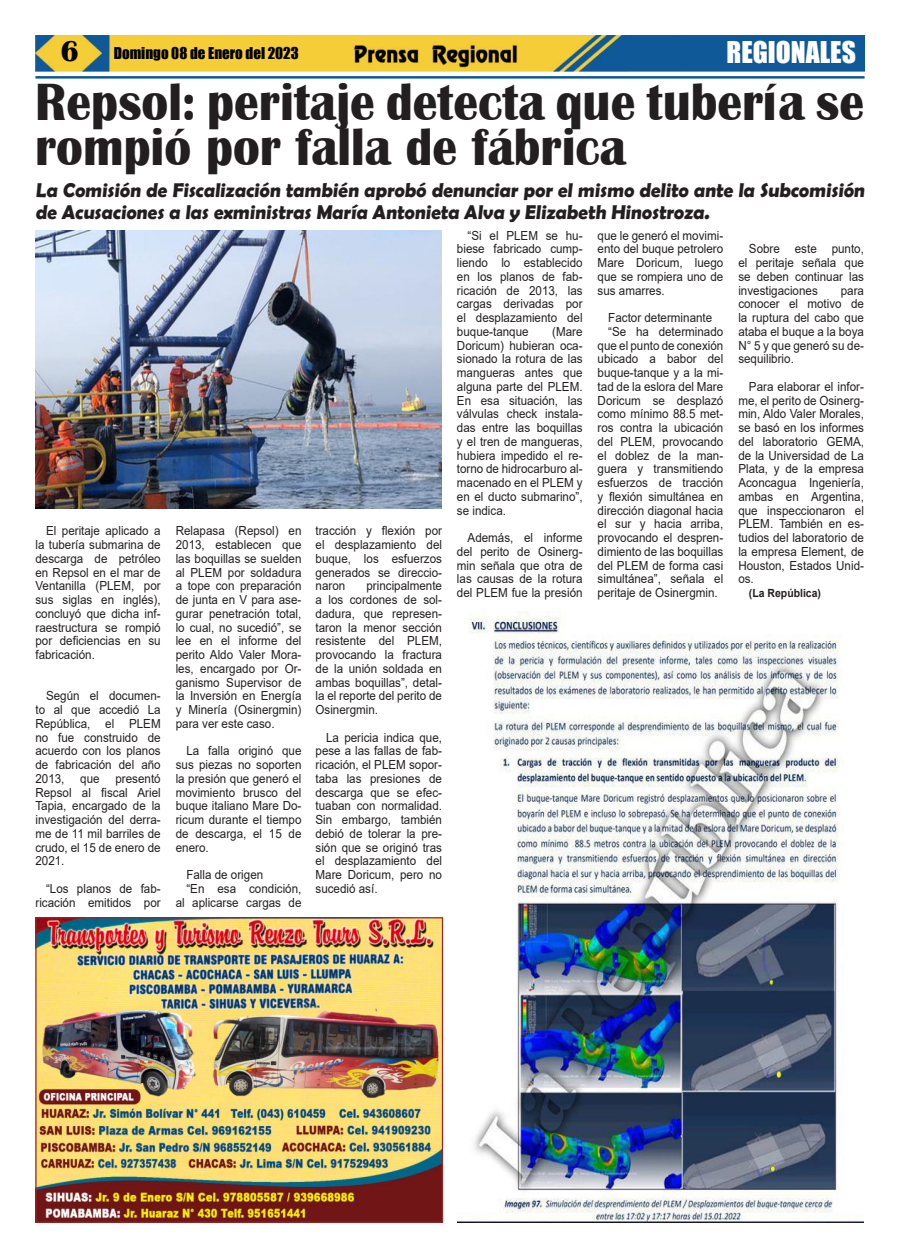
<style>
.page{position:relative;width:900px;height:1258px;background:#fff}
.page>*{position:absolute;margin:0;border:0;box-sizing:border-box;transform-origin:0 0}
.t1{font:700 53.88px/45px "Britannic";color:#231f20;scale:.92 1}
.t2{font:27.5px "Impact";color:#fff}
.t3{font:700 20px/22.5px "Berlin Sans FB Demi";color:#231f20}
.t4{font:15px "Impact";color:#000}
.t5{font:12.5px/13.8px "Arial";color:#231f20;text-align:justify;scale:.93 1}
.t6{font:700 11.25px "Arial";color:#231f20;scale:.93 1}
.s1{font-family:"Britannic";font-weight:700;font-size:30px}
</style>
<div class="page">
<img style="left:35px;top:35px;width:830px;height:36px">
<hr style="left:35px;top:76px;width:830px;height:3px;background:#0f5998">
<img style="left:351px;top:41px;width:169px;height:27px">
<img style="left:37px;top:919px;width:404px;height:302px">
<div style="left:35px;top:917px;width:408px;height:306px;border:1px solid #9b2529"></div>
<img style="left:36px;top:231px;width:406px;height:278px">
<img style="left:457px;top:611px;width:407px;height:611px">
<p class="t4" style="left:61px;top:47px;width:240px"><span class="s1">6</span> Domingo 08 de Enero del 2023</p>
<h2 class="t2" style="left:727px;top:37px;width:131px">REGIONALES</h2>
<h1 class="t1" style="left:35px;top:79px;width:903px">Repsol: peritaje detecta que tubería se rompió por falla de fábrica</h1>
<h3 class="t3" style="left:35px;top:178px;width:833px">La Comisión de Fiscalización también aprobó denunciar por el mismo delito ante la Subcomisión de Acusaciones a las exministras María Antonieta Alva y Elizabeth Hinostroza.</h3>
<p class="t5" style="left:35px;top:525px;width:136px;text-indent:11px">El peritaje aplicado a la tubería submarina de descarga de petróleo en Repsol en el mar de Ventanilla (PLEM, por sus siglas en inglés), concluyó que dicha inf&shy;raestructura se rompió por deficiencias en su fabricación.</p>
<p class="t5" style="left:35px;top:690px;width:136px;text-indent:11px">Según el documen&shy;to al que accedió La República, el PLEM no fue construido de acuerdo con los planos de fabricación del año 2013,</p>
<p class="t5" style="left:35px;top:773px;width:136px;text-indent:80px">presentó Repsol al fiscal Ariel Tapia, encargado de la investigación del derra&shy;me de 11 mil barriles de crudo, el 15 de enero de 2021.</p>
<p class="t5" style="left:35px;top:883px;width:136px;text-align:right">“Los planos de fab&shy;ricación emitidos por</p>
<p class="t5" style="left:80px;top:773px;width:22px">que</p>
<p class="t5" style="left:176px;top:525px;width:137px">Relapasa (Repsol) en 2013, establecen que las boquillas se suelden al PLEM por soldadura a tope con preparación de junta en V para ase&shy;gurar penetración total, lo cual, no sucedió”, se lee en el informe del perito Aldo Valer Mora&shy;les, encargado por Or&shy;ganismo Supervisor de la Inversión en Energía y Minería (Osinergmin) para ver este caso.</p>
<p class="t5" style="left:176px;top:745px;width:137px;text-indent:11px">La falla originó que sus piezas no soporten la presión que generó el movimiento brusco del buque italiano Mare Do&shy;ricum durante el tiempo de descarga, el 15 de enero.</p>
<p class="t5" style="left:186px;top:869px;width:84px">Falla de origen</p>
<p class="t5" style="left:186px;top:883px;width:125px">“En esa condición,</p>
<p class="t5" style="left:176px;top:896px;width:137px">al aplicarse cargas de</p>
<p class="t5" style="left:316px;top:524px;width:138px">tracción y flexión por el desplazamiento del buque, los esfuerzos generados se direccio&shy;naron</p>
<p class="t5" style="left:316px;top:580px;width:138px;text-indent:51px">principalmente a los cordones de sol&shy;dadura, que represen&shy;taron la menor sección resistente del PLEM, provocando la fractura de la unión soldada en ambas boquillas”, detal&shy;la el reporte del perito de Osinergmin.</p>
<p class="t5" style="left:316px;top:731px;width:138px;text-indent:11px">La pericia indica que, pese a las fallas de fab&shy;ricación, el PLEM sopor&shy;taba las presiones de descarga que se efec&shy;tuaban con normalidad.<br>Sin embargo, también debió de tolerar la pre&shy;sión que se originó tras el desplazamiento del Mare Doricum, pero no sucedió así.</p>
<p class="t5" style="left:457px;top:230px;width:137px;text-indent:11px">“Si el PLEM se hu&shy;biese fabricado cump&shy;liendo lo establecido en los planos de fab&shy;ricación de 2013, las cargas derivadas por el desplazamiento del buque-tanque</p>
<p class="t5" style="left:457px;top:326px;width:137px;text-indent:95px">(Mare Doricum) hubieran oca&shy;sionado la rotura de las mangueras antes que alguna parte del PLEM.<br>En esa situación, las válvulas check instala&shy;das entre las boquillas y el tren de mangueras, hubiera impedido el re&shy;torno de hidrocarburo al&shy;macenado en el PLEM y en el ducto submarino”, se indica.</p>
<p class="t5" style="left:457px;top:532px;width:137px;text-indent:11px">Además, el informe del perito de Osinerg&shy;min señala que otra de las causas de la rotura del PLEM fue la presión</p>
<p class="t5" style="left:598px;top:230px;width:137px">que le generó el movimi&shy;ento del buque petrolero Mare Doricum, luego que se rompiera uno de sus amarres.</p>
<p class="t5" style="left:608px;top:312px;width:113px">Factor determinante</p>
<p class="t5" style="left:608px;top:326px;width:125px">“Se ha determinado</p>
<p class="t5" style="left:598px;top:340px;width:137px">que el punto de conexión</p>
<p class="t5" style="left:598px;top:353px;width:137px">ubicado a babor del</p>
<p class="t5" style="left:598px;top:367px;width:137px">buque-tanque y a la mi-</p>
<p class="t5" style="left:598px;top:381px;width:137px">tad de la eslora del Mare</p>
<p class="t5" style="left:598px;top:395px;width:137px">Doricum se desplazó</p>
<p class="t5" style="left:598px;top:408px;width:137px">como mínimo 88.5 met-</p>
<p class="t5" style="left:598px;top:422px;width:137px">ros contra la ubicación</p>
<p class="t5" style="left:598px;top:436px;width:137px">del PLEM, provocando</p>
<p class="t5" style="left:598px;top:450px;width:137px">el doblez de la man-</p>
<p class="t5" style="left:598px;top:463px;width:137px">guera y transmitiendo</p>
<p class="t5" style="left:598px;top:477px;width:137px">esfuerzos de tracción</p>
<p class="t5" style="left:598px;top:490px;width:137px">y flexión simultánea en</p>
<p class="t5" style="left:598px;top:505px;width:137px">dirección diagonal hacia</p>
<p class="t5" style="left:598px;top:518px;width:137px">el sur y hacia arriba,</p>
<p class="t5" style="left:598px;top:532px;width:137px">provocando el despren-</p>
<p class="t5" style="left:598px;top:546px;width:137px">dimiento de las boquillas</p>
<p class="t5" style="left:598px;top:560px;width:137px">del PLEM de forma casi</p>
<p class="t5" style="left:598px;top:573px;width:137px">simultánea”, señala el</p>
<p class="t5" style="left:598px;top:587px;width:131px">peritaje de Osinergmin.</p>
<p class="t5" style="left:738px;top:243px;width:137px;text-indent:11px">Sobre este punto, el peritaje señala que se deben continuar las investigaciones</p>
<p class="t5" style="left:738px;top:285px;width:137px;text-indent:102px">para conocer el motivo de la ruptura del cabo que ataba el buque a la boya N° 5 y que generó su de&shy;sequilibrio.</p>
<p class="t5" style="left:738px;top:381px;width:137px;text-indent:11px">Para elaborar el infor&shy;me, el perito de Osinerg&shy;min, Aldo Valer Morales, se basó en los informes del laboratorio GEMA, de la Universidad de La Plata, y de la empresa Aconcagua Ingeniería, ambas en Argentina, que inspeccionaron el PLEM. También en es&shy;tudios del laboratorio de la empresa Element, de Houston, Estados Unid&shy;os.</p>
<p class="t6" style="left:749px;top:589px;width:79px">(La República)</p>
</div>
